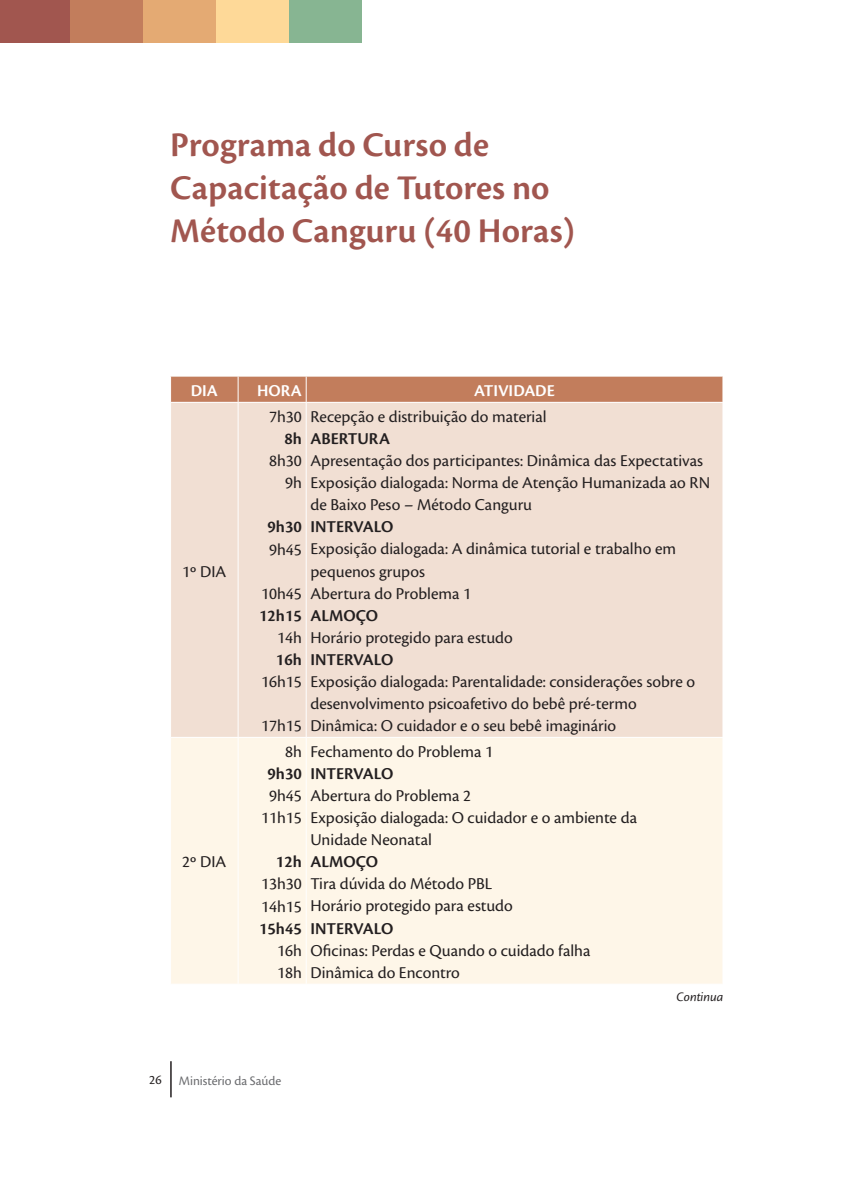
<style>
.page{position:relative;width:851px;height:1191px;background:#fff}
.page>*{position:absolute;margin:0;border:0;box-sizing:border-box;transform-origin:0 0}
.t1{font:600 36px/43.2px "Cronos Pro";letter-spacing:.005em;color:#a1564f}
.t2{font:17.25px/22px "Cronos Pro";color:#231f20}
.t3{font:600 17.25px "Cronos Pro";color:#231f20}
.t4{font:600 17.25px "Cronos Pro";color:#fff}
.t5{font:13.5px "Cronos Pro";color:#6c6d70}
.t6{font:italic 13.5px "Cronos Pro";letter-spacing:-.005em;color:#231f20}
.t7{font:13.5px "Cronos Pro";color:#231f20}
</style>
<div class="page">
<div style="left:288px;top:0;width:73px;height:43px;background:#87b592"></div>
<div style="left:215px;top:0;width:73px;height:43px;background:#fed998"></div>
<div style="left:142px;top:0;width:73px;height:43px;background:#e4aa73"></div>
<div style="left:69px;top:0;width:73px;height:43px;background:#c27d5c"></div>
<div style="left:0;top:0;width:69px;height:43px;background:#a1564f"></div>
<hr style="left:170px;top:1061px;width:2px;height:36px;background:#231f20">
<div style="left:171px;top:403px;width:551px;height:334px;background:#f1dfd3"></div>
<div style="left:171px;top:738px;width:551px;height:245px;background:#fef6e8"></div>
<hr style="left:238px;top:403px;width:1px;height:334px;background:#fff">
<hr style="left:306px;top:403px;width:1px;height:334px;background:#fff">
<hr style="left:238px;top:737px;width:1px;height:246px;background:#fff">
<hr style="left:306px;top:737px;width:1px;height:246px;background:#fff">
<svg style="left:170px;top:376px;width:553px;height:26px;background:#c48162"></svg>
<h1 class="t1" style="left:170px;top:123px;width:406px">Programa do Curso de<br>Capacitação de Tutores no<br>Método Canguru (40 Horas)</h1>
<p class="t4" style="left:191px;top:381px;width:29px">DIA</p>
<p class="t4" style="left:257px;top:381px;width:46px">HORA</p>
<p class="t4" style="left:474px;top:381px;width:82px">ATIVIDADE</p>
<p class="t2" style="left:182px;top:560px;width:46px">1º DIA</p>
<p class="t2" style="left:182px;top:851px;width:46px">2º DIA</p>
<p class="t2" style="left:269px;top:406px;width:34px">7h30</p>
<p class="t3" style="left:284px;top:429px;width:19px">8h</p>
<p class="t2" style="left:269px;top:450px;width:34px;text-align:right">8h30<br>9h</p>
<p class="t3" style="left:267px;top:517px;width:36px">9h30</p>
<p class="t2" style="left:269px;top:538px;width:34px">9h45</p>
<p class="t2" style="left:261px;top:582px;width:42px">10h45</p>
<p class="t3" style="left:259px;top:605px;width:44px">12h15</p>
<p class="t2" style="left:277px;top:626px;width:26px">14h</p>
<p class="t3" style="left:276px;top:649px;width:27px">16h</p>
<p class="t2" style="left:261px;top:670px;width:42px">16h15</p>
<p class="t2" style="left:261px;top:714px;width:42px">17h15</p>
<p class="t2" style="left:285px;top:741px;width:18px">8h</p>
<p class="t3" style="left:267px;top:764px;width:36px">9h30</p>
<p class="t2" style="left:261px;top:785px;width:42px;text-align:center">9h45<br>11h15</p>
<p class="t3" style="left:276px;top:852px;width:27px">12h</p>
<p class="t2" style="left:261px;top:873px;width:42px">13h30<br>14h15</p>
<p class="t3" style="left:259px;top:918px;width:44px">15h45</p>
<p class="t2" style="left:277px;top:939px;width:26px">16h<br>18h</p>
<p class="t2" style="left:310px;top:406px;width:238px">Recepção e distribuição do material</p>
<p class="t3" style="left:310px;top:429px;width:81px">ABERTURA</p>
<p class="t2" style="left:310px;top:450px;width:401px">Apresentação dos participantes: Dinâmica das Expectativas<br>Exposição dialogada: Norma de Atenção Humanizada ao RN de Baixo Peso – Método Canguru</p>
<p class="t3" style="left:310px;top:517px;width:85px">INTERVALO</p>
<p class="t2" style="left:310px;top:538px;width:367px">Exposição dialogada: A dinâmica tutorial e trabalho em pequenos grupos<br>Abertura do Problema 1</p>
<p class="t3" style="left:310px;top:605px;width:69px">ALMOÇO</p>
<p class="t2" style="left:310px;top:626px;width:204px">Horário protegido para estudo</p>
<p class="t3" style="left:310px;top:649px;width:85px">INTERVALO</p>
<p class="t2" style="left:310px;top:670px;width:386px">Exposição dialogada: Parentalidade: considerações sobre o desenvolvimento psicoafetivo do bebê pré-termo<br>Dinâmica: O cuidador e o seu bebê imaginário</p>
<p class="t2" style="left:310px;top:740px;width:184px">Fechamento do Problema 1</p>
<p class="t3" style="left:310px;top:764px;width:85px">INTERVALO</p>
<p class="t2" style="left:310px;top:785px;width:328px">Abertura do Problema 2<br>Exposição dialogada: O cuidador e o ambiente da<br>Unidade Neonatal</p>
<p class="t3" style="left:310px;top:852px;width:69px">ALMOÇO</p>
<p class="t2" style="left:310px;top:873px;width:204px">Tira dúvida do Método PBL<br>Horário protegido para estudo</p>
<p class="t3" style="left:310px;top:918px;width:85px">INTERVALO</p>
<p class="t2" style="left:310px;top:939px;width:281px">Oficinas: Perdas e Quando o cuidado falha<br>Dinâmica do Encontro</p>
<p class="t6" style="left:676px;top:988px;width:48px">Continua</p>
<p class="t7" style="left:149px;top:1071px;width:14px">26</p>
<p class="t5" style="left:179px;top:1072px;width:104px">Ministério da Saúde</p>
</div>
